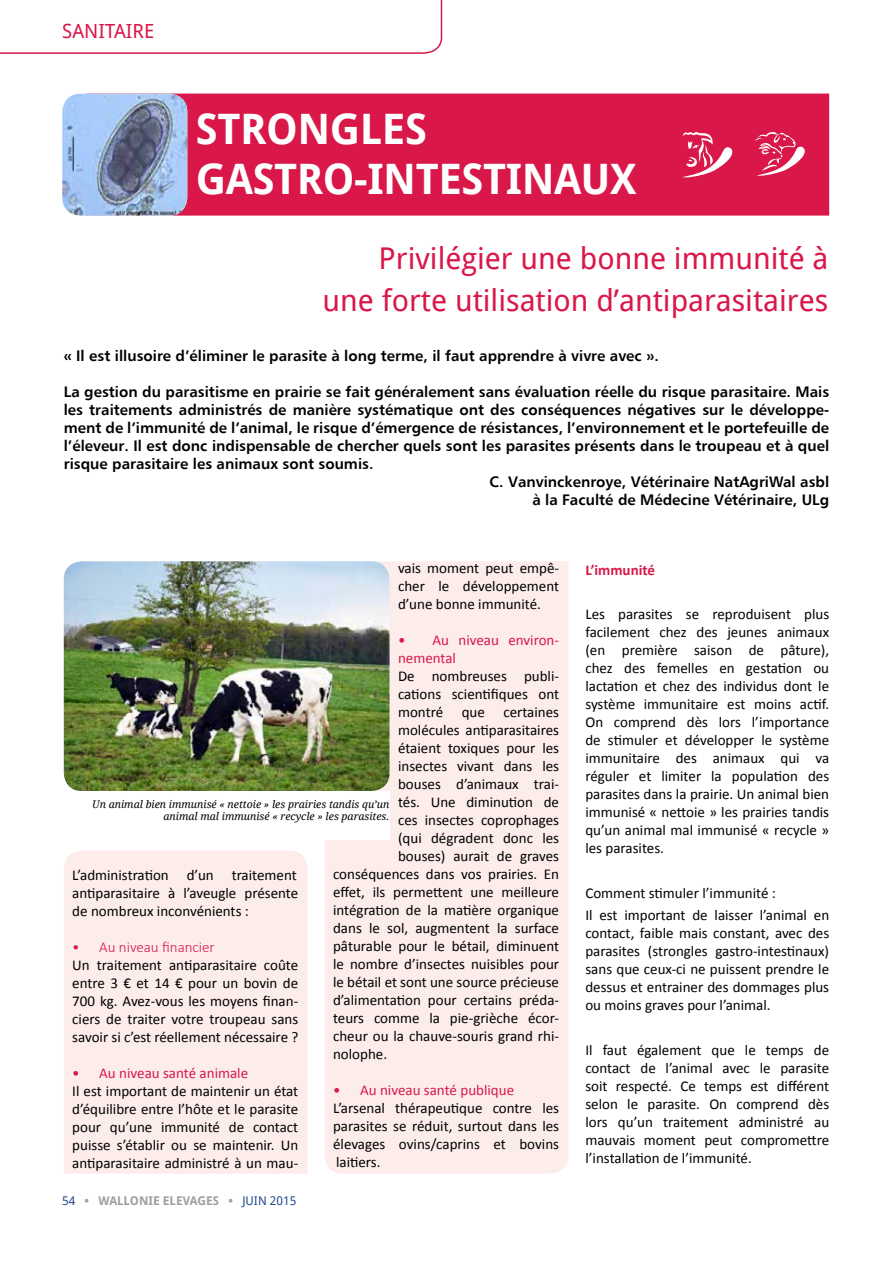
<style>
.page{position:relative;width:893px;height:1263px;background:#fff}
.page>*{position:absolute;margin:0;border:0;box-sizing:border-box;transform-origin:0 0}
.t1{font:700 42px/50.4px "Droid Sans";letter-spacing:-.01em;color:#fff}
.t2{font:30px/42px "Droid Sans";color:#d91748;text-align:right}
.t3{font:19.5px "Droid Sans";color:#d91748}
.t4{font:15px/18px "Calibri";color:#000;text-align:justify}
.t5{font:15px "Humanist 777 BT Bold B";color:#000}
.t6{font:15px/18px "Calibri";color:#d91748}
.t7{font:300 15px "Calibri";color:#d91748}
.t8{font:700 15px "Calibri";color:#d91748}
.t9{font:700 12px "Droid Sans";color:#9c9e9f}
.t10{font:italic 10.5px/12.6px "Droid Serif";color:#000;text-align:right}
.s1{font-weight:400;color:#1f478c}
</style>
<div class="page">
<div style="left:187px;top:94px;width:642px;height:122px;background:#d91748"></div>
<img style="left:62px;top:94px;width:125px;height:122px">
<svg style="left:682px;top:132px;width:50px;height:45px"></svg>
<div style="left:64px;top:851px;width:244px;height:323px;background:#fcedeb"></div>
<svg style="left:755px;top:132px;width:50px;height:44px;background:#e14b71"></svg>
<svg style="left:0;top:0;width:443px;height:54px"></svg>
<div style="left:325px;top:561px;width:243px;height:613px;background:#fcedeb"></div>
<div style="left:64px;top:791px;width:325px;height:49px;background:#fff"></div>
<img style="left:64px;top:561px;width:325px;height:230px">
<h3 class="t3" style="left:62px;top:19px;width:94px">sanitaire</h3>
<h1 class="t1" style="left:196px;top:104px;width:412px">STRON GLES<br>GASTRO-IN TESTINAUX</h1>
<h2 class="t2" style="left:323px;top:238px;width:507px">Privilégier une bonne immunité à une forte utilisation d’antiparasitaires</h2>
<p class="t5" style="left:64px;top:346px;width:597px">« Il est illusoire d’éliminer le parasite à long terme, il faut apprendre à vivre avec ».</p>
<p class="t5" style="left:64px;top:382px;width:767px">La gestion du parasitisme en prairie se fait généralement sans évaluation réelle du risque parasitaire. Mais</p>
<p class="t5" style="left:64px;top:400px;width:767px">les traitements administrés de manière systématique ont des conséquences négatives sur le développe-</p>
<p class="t5" style="left:64px;top:418px;width:767px">ment de l’immunité de l’animal, le risque d’émergence de résistances, l’environnement et le portefeuille de</p>
<p class="t5" style="left:64px;top:436px;width:767px">l’éleveur. Il est donc indispensable de chercher quels sont les parasites présents dans le troupeau et à quel</p>
<p class="t5" style="left:64px;top:454px;width:311px">risque parasitaire les animaux sont soumis.</p>
<p class="t5" style="left:490px;top:472px;width:341px">C. Vanvinckenroye, Vétérinaire NatAgriWal asbl</p>
<p class="t5" style="left:532px;top:490px;width:298px">à la Faculté de Médecine Vétérinaire, ULg</p>
<p class="t4" style="left:398px;top:558px;width:163px">vais moment peut empê&shy;cher le développement d’une bonne immunité.</p>
<p class="t6" style="left:398px;top:630px;width:163px">• Au niveau environ&shy;nemental</p>
<p class="t4" style="left:398px;top:666px;width:163px">De nombreuses publi-</p>
<p class="t4" style="left:398px;top:684px;width:163px">cations scientifiques ont</p>
<p class="t4" style="left:398px;top:702px;width:163px">montré que certaines</p>
<p class="t4" style="left:398px;top:720px;width:163px">molécules antiparasitaires</p>
<p class="t4" style="left:398px;top:738px;width:163px">étaient toxiques pour les</p>
<p class="t4" style="left:398px;top:756px;width:163px">insectes vivant dans les</p>
<p class="t4" style="left:398px;top:774px;width:163px">bouses d’animaux trai-</p>
<p class="t4" style="left:398px;top:792px;width:163px">tés. Une diminution de</p>
<p class="t4" style="left:398px;top:810px;width:163px">ces insectes coprophages</p>
<p class="t4" style="left:398px;top:828px;width:163px">(qui dégradent donc les</p>
<p class="t4" style="left:398px;top:846px;width:163px">bouses) aurait de graves</p>
<p class="t4" style="left:333px;top:864px;width:227px">conséquences dans vos prairies. En</p>
<p class="t4" style="left:333px;top:882px;width:227px">effet, ils permettent une meilleure</p>
<p class="t4" style="left:333px;top:900px;width:227px">intégration de la matière organique</p>
<p class="t4" style="left:333px;top:918px;width:227px">dans le sol, augmentent la surface</p>
<p class="t4" style="left:333px;top:936px;width:227px">pâturable pour le bétail, diminuent</p>
<p class="t4" style="left:333px;top:954px;width:227px">le nombre d’insectes nuisibles pour</p>
<p class="t4" style="left:333px;top:972px;width:227px">le bétail et sont une source précieuse</p>
<p class="t4" style="left:333px;top:990px;width:227px">d’alimentation pour certains préda-</p>
<p class="t4" style="left:333px;top:1008px;width:227px">teurs comme la pie-grièche écor-</p>
<p class="t4" style="left:333px;top:1026px;width:227px">cheur ou la chauve-souris grand rhi-</p>
<p class="t4" style="left:333px;top:1044px;width:56px">nolophe.</p>
<p class="t6" style="left:333px;top:1080px;width:183px">• Au niveau santé publique</p>
<p class="t4" style="left:333px;top:1098px;width:227px">L’arsenal thérapeutique contre les parasites se réduit, surtout dans les élevages ovins/caprins et bovins laitiers.</p>
<p class="t10" style="left:92px;top:798px;width:299px">Un animal bien immunisé « nettoie » les prairies tandis qu’un animal mal immunisé « recycle » les parasites.</p>
<p class="t4" style="left:72px;top:865px;width:228px">L’administration d’un traitement antiparasitaire à l’aveugle présente de nombreux inconvénients :</p>
<p class="t7" style="left:72px;top:937px;width:144px">• Au niveau financier</p>
<p class="t4" style="left:72px;top:955px;width:228px">Un traitement antiparasitaire coûte entre 3 € et 14 € pour un bovin de 700 kg. Avez-vous les moyens finan&shy;ciers de traiter votre troupeau sans savoir si c’est réellement nécessaire ?</p>
<p class="t6" style="left:72px;top:1063px;width:177px">• Au niveau santé animale</p>
<p class="t4" style="left:72px;top:1081px;width:228px">Il est important de maintenir un état d’équilibre entre l’hôte et le parasite pour qu’une immunité de contact puisse s’établir ou se maintenir. Un antiparasitaire administré à un mau-</p>
<p class="t9" style="left:62px;top:1193px;width:236px"><span class="s1">54</span> • WALLONIE ELEVAGES • <span class="s1">juin 2015</span></p>
<p class="t8" style="left:585px;top:559px;width:71px">L’immunité</p>
<p class="t4" style="left:585px;top:605px;width:245px">Les parasites se reproduisent plus facilement chez des jeunes animaux (en première saison de pâture), chez des femelles en gestation ou lactation et chez des individus dont le système immunitaire est moins actif.<br>On comprend dès lors l’importance de stimuler et développer le système immunitaire des animaux qui va réguler et limiter la population des parasites dans la prairie. Un animal bien immunisé « nettoie » les prairies tandis qu’un animal mal immunisé « recycle » les parasites.</p>
<p class="t4" style="left:585px;top:881px;width:245px;line-height:22.2px">Comment stimuler l’immunité :<br>Il est important de laisser l’animal en</p>
<p class="t4" style="left:585px;top:924px;width:245px">contact, faible mais constant, avec des parasites (strongles gastro-intestinaux) sans que ceux-ci ne puissent prendre le dessus et entrainer des dommages plus ou moins graves pour l’animal.</p>
<p class="t4" style="left:585px;top:1040px;width:245px">Il faut également que le temps de contact de l’animal avec le parasite soit respecté. Ce temps est différent selon le parasite. On comprend dès lors qu’un traitement administré au mauvais moment peut compromettre l’installation de l’immunité.</p>
</div>
